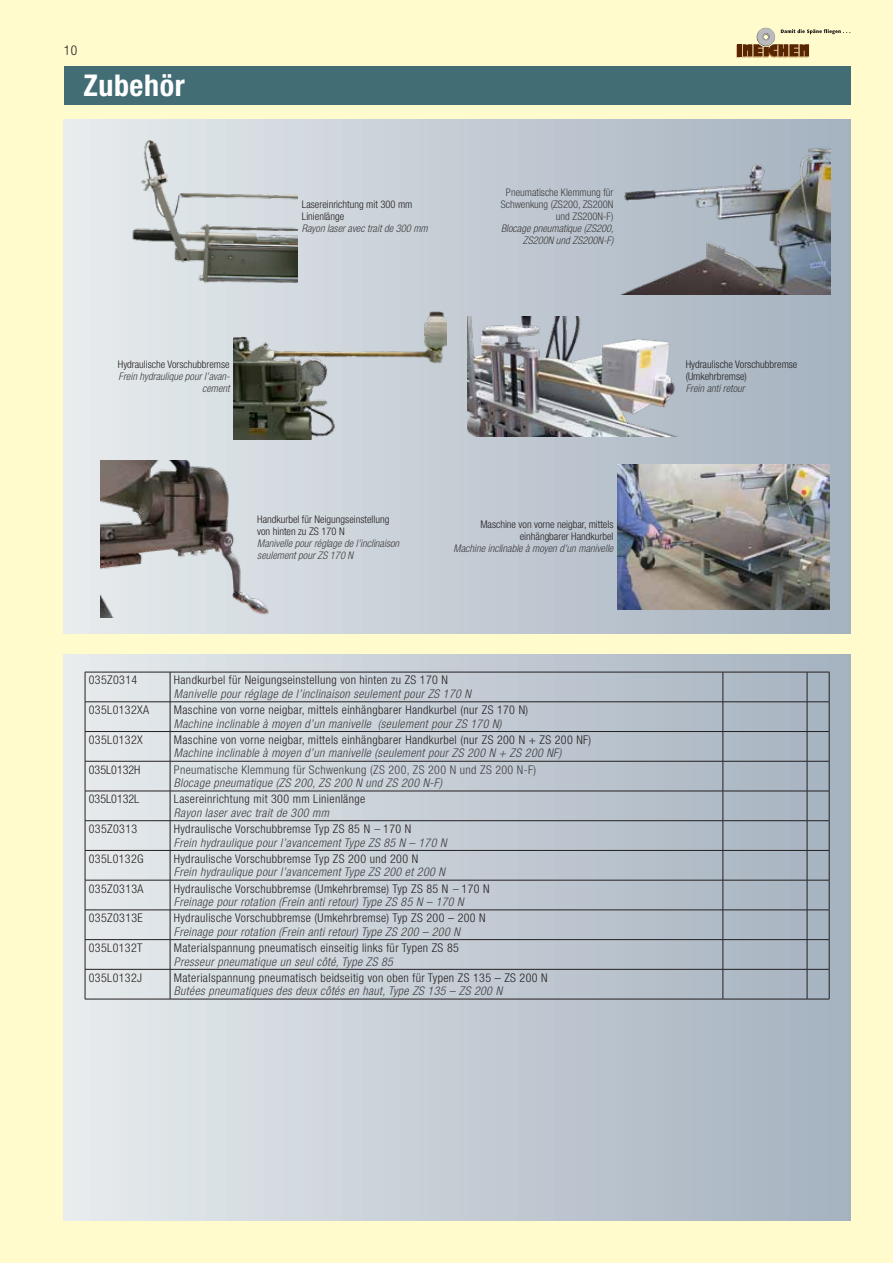
<style>
.page{position:relative;width:893px;height:1263px;background:#fffbcc}
.page>*{position:absolute;margin:0;border:0;box-sizing:border-box;transform-origin:0 0}
.t1{font:700 condensed 30px "Helvetica Neue LT Std";letter-spacing:.02em;color:#fff}
.t2{font:300 condensed 13.5px "Helvetica Neue LT Std";color:#231f20}
.t3{font:300 condensed 12px/13.5px "Helvetica Neue LT Std";letter-spacing:.03em;color:#231f20}
.t4{font:italic 300 condensed 12px/13.5px "Helvetica Neue LT Std";letter-spacing:.03em;color:#3e3e3f}
.t5{font:300 condensed 12px "Helvetica Neue LT Std";letter-spacing:.03em;color:#3e3e3f}
.t6{font:300 condensed 12px "Helvetica Neue LT Std";color:#231f20}
.t7{font:italic 300 condensed 10.5px/12px "Helvetica Neue LT Std";color:#3e3e3f;text-align:right}
.t8{font:300 condensed 10.5px/12px "Helvetica Neue LT Std";color:#231f20}
.t9{font:300 condensed 10.5px/12px "Helvetica Neue LT Std";color:#3e3e3f;text-align:right}
.s1{font-style:normal;color:#231f20}
.s2{font-style:italic;color:#3e3e3f}
</style>
<div class="page">
<div style="left:64px;top:119px;width:786px;height:515px;background:linear-gradient(to right,#e6eaec,#a4b1be)"></div>
<div style="left:64px;top:655px;width:786px;height:565px;background:linear-gradient(to right,#e6eaec,#a3afbd)"></div>
<svg style="left:736px;top:27px;width:114px;height:30px"></svg>
<div style="left:64px;top:66px;width:786px;height:38px;background:#426d75"></div>
<hr style="left:85px;top:672px;width:1px;height:30px;background:#231f20">
<svg style="left:85px;top:702px;width:1px;height:59px"></svg>
<hr style="left:85px;top:761px;width:1px;height:30px;background:#231f20">
<svg style="left:85px;top:792px;width:1px;height:88px"></svg>
<hr style="left:85px;top:880px;width:1px;height:30px;background:#231f20">
<svg style="left:85px;top:911px;width:1px;height:58px"></svg>
<hr style="left:85px;top:969px;width:1px;height:30px;background:#231f20">
<hr style="left:85px;top:672px;width:85px;height:1px;background:#231f20">
<hr style="left:170px;top:672px;width:553px;height:1px;background:#231f20">
<hr style="left:723px;top:672px;width:84px;height:1px;background:#231f20">
<svg style="left:808px;top:672px;width:21px;height:1px"></svg>
<hr style="left:170px;top:672px;width:1px;height:30px;background:#231f20">
<hr style="left:723px;top:672px;width:1px;height:30px;background:#231f20">
<hr style="left:807px;top:672px;width:1px;height:30px;background:#231f20">
<hr style="left:829px;top:672px;width:1px;height:30px;background:#231f20">
<svg style="left:170px;top:702px;width:1px;height:59px"></svg>
<svg style="left:723px;top:702px;width:1px;height:59px"></svg>
<hr style="left:170px;top:761px;width:1px;height:30px;background:#231f20">
<hr style="left:723px;top:761px;width:1px;height:30px;background:#231f20">
<hr style="left:807px;top:761px;width:1px;height:30px;background:#231f20">
<hr style="left:829px;top:761px;width:1px;height:30px;background:#231f20">
<svg style="left:170px;top:792px;width:1px;height:88px"></svg>
<svg style="left:723px;top:792px;width:1px;height:88px"></svg>
<hr style="left:170px;top:880px;width:1px;height:30px;background:#231f20">
<hr style="left:723px;top:880px;width:1px;height:30px;background:#231f20">
<hr style="left:807px;top:880px;width:1px;height:30px;background:#231f20">
<hr style="left:829px;top:880px;width:1px;height:30px;background:#231f20">
<svg style="left:170px;top:911px;width:1px;height:58px"></svg>
<svg style="left:723px;top:911px;width:1px;height:58px"></svg>
<hr style="left:170px;top:969px;width:1px;height:30px;background:#231f20">
<hr style="left:723px;top:969px;width:1px;height:30px;background:#231f20">
<hr style="left:807px;top:969px;width:1px;height:30px;background:#231f20">
<hr style="left:829px;top:969px;width:1px;height:30px;background:#231f20">
<hr style="left:85px;top:701px;width:85px;height:1px;background:#231f20">
<hr style="left:170px;top:701px;width:553px;height:1px;background:#231f20">
<hr style="left:723px;top:701px;width:84px;height:1px;background:#231f20">
<hr style="left:85px;top:731px;width:85px;height:1px;background:#231f20">
<hr style="left:170px;top:731px;width:553px;height:1px;background:#231f20">
<hr style="left:723px;top:731px;width:84px;height:1px;background:#231f20">
<hr style="left:85px;top:761px;width:85px;height:1px;background:#231f20">
<hr style="left:170px;top:761px;width:553px;height:1px;background:#231f20">
<hr style="left:723px;top:761px;width:84px;height:1px;background:#231f20">
<svg style="left:807px;top:701px;width:23px;height:61px"></svg>
<hr style="left:85px;top:791px;width:85px;height:1px;background:#231f20">
<hr style="left:170px;top:791px;width:553px;height:1px;background:#231f20">
<hr style="left:723px;top:791px;width:84px;height:1px;background:#231f20">
<hr style="left:85px;top:820px;width:85px;height:1px;background:#231f20">
<hr style="left:170px;top:820px;width:553px;height:1px;background:#231f20">
<hr style="left:723px;top:820px;width:84px;height:1px;background:#231f20">
<hr style="left:85px;top:850px;width:85px;height:1px;background:#231f20">
<hr style="left:170px;top:850px;width:553px;height:1px;background:#231f20">
<hr style="left:723px;top:850px;width:84px;height:1px;background:#231f20">
<hr style="left:85px;top:880px;width:85px;height:1px;background:#231f20">
<hr style="left:170px;top:880px;width:553px;height:1px;background:#231f20">
<hr style="left:723px;top:880px;width:84px;height:1px;background:#231f20">
<svg style="left:807px;top:791px;width:23px;height:90px;background:#98a4b0"></svg>
<hr style="left:85px;top:910px;width:85px;height:1px;background:#231f20">
<hr style="left:170px;top:910px;width:553px;height:1px;background:#231f20">
<hr style="left:723px;top:910px;width:84px;height:1px;background:#231f20">
<hr style="left:85px;top:939px;width:85px;height:1px;background:#231f20">
<hr style="left:170px;top:939px;width:553px;height:1px;background:#231f20">
<hr style="left:723px;top:939px;width:84px;height:1px;background:#231f20">
<hr style="left:85px;top:969px;width:85px;height:1px;background:#231f20">
<hr style="left:170px;top:969px;width:553px;height:1px;background:#231f20">
<hr style="left:723px;top:969px;width:84px;height:1px;background:#231f20">
<svg style="left:807px;top:910px;width:23px;height:60px"></svg>
<hr style="left:85px;top:999px;width:85px;height:1px;background:#231f20">
<hr style="left:170px;top:999px;width:553px;height:1px;background:#231f20">
<hr style="left:723px;top:999px;width:84px;height:1px;background:#231f20">
<svg style="left:807px;top:999px;width:22px;height:1px"></svg>
<img style="left:85px;top:140px;width:213px;height:156px">
<img style="left:618px;top:137px;width:212px;height:157px">
<img style="left:234px;top:311px;width:212px;height:128px">
<img style="left:468px;top:317px;width:212px;height:120px">
<img style="left:100px;top:460px;width:197px;height:157px">
<img style="left:618px;top:465px;width:212px;height:145px">
<p class="t2" style="left:64px;top:43px;width:15px">10</p>
<h1 class="t1" style="left:83px;top:67px;width:103px">Zubehör</h1>
<p class="t8" style="left:118px;top:358px;width:113px">Hydraulische Vorschubbremse</p>
<p class="t7" style="left:119px;top:371px;width:113px">Frein hydraulique pour l’avan&shy;cement</p>
<p class="t8" style="left:302px;top:198px;width:112px">Lasereinrichtung mit 300 mm<br>Linienlänge</p>
<p class="t7" style="left:302px;top:222px;width:127px">Rayon laser avec trait de 300 mm</p>
<p class="t9" style="left:501px;top:186px;width:114px">Pneumatische Klemmung für<br>Schwenkung (ZS200, ZS200N und ZS200N-F)</p>
<p class="t7" style="left:501px;top:222px;width:114px">Blocage pneumatique (ZS200,<br>ZS200N und ZS200N-F)</p>
<p class="t8" style="left:257px;top:513px;width:134px">Handkurbel für Neigungseinstellung von hinten zu ZS 170 N</p>
<p class="t7" style="left:257px;top:538px;width:143px;text-align:left">Manivelle pour réglage de l’inclinaison seulement pour ZS 170 N</p>
<p class="t8" style="left:480px;top:518px;width:135px;text-align:right">Maschine von vorne neigbar, mittels einhängbarer Handkurbel</p>
<p class="t7" style="left:454px;top:543px;width:161px">Machine inclinable à moyen d’un manivelle</p>
<p class="t3" style="left:89px;top:673px;width:50px">035Z0314</p>
<p class="t3" style="left:174px;top:673px;width:276px">Handkurbel für Neigungseinstellung von hinten zu ZS 170 N</p>
<p class="t4" style="left:174px;top:687px;width:299px">Manivelle pour réglage de l’inclinaison seulement pour ZS 170 N</p>
<p class="t3" style="left:89px;top:703px;width:62px">035L0132XA</p>
<p class="t3" style="left:174px;top:703px;width:356px">Maschine von vorne neigbar, mittels einhängbarer Handkurbel (nur ZS 170 N)</p>
<p class="t4" style="left:174px;top:717px;width:329px">Machine inclinable à moyen d’un manivelle (seulement pour ZS 170 N)</p>
<p class="t3" style="left:89px;top:733px;width:55px">035L0132X</p>
<p class="t3" style="left:174px;top:733px;width:419px">Maschine von vorne neigbar, mittels einhängbarer Handkurbel (nur ZS 200 N + ZS 200 NF)</p>
<p class="t4" style="left:174px;top:747px;width:389px">Machine inclinable à moyen d’un manivelle (seulement pour ZS 200 N + ZS 200 NF)</p>
<p class="t6" style="left:89px;top:762px;width:53px">035L0132H</p>
<p class="t5" style="left:174px;top:762px;width:364px">Pneumatische Klemmung für Schwenkung (ZS 200, ZS 200 N und ZS 200 N-F)</p>
<p class="t4" style="left:174px;top:776px;width:270px">Blocage pneumatique (ZS 200, ZS 200 N und ZS 200 N-F)</p>
<p class="t6" style="left:89px;top:792px;width:52px">035L0132L</p>
<p class="t3" style="left:174px;top:792px;width:193px">Lasereinrichtung mit 300 mm Linienlänge</p>
<p class="t4" style="left:174px;top:806px;width:157px">Rayon laser avec trait de 300 mm</p>
<p class="t3" style="left:89px;top:822px;width:50px">035Z0313</p>
<p class="t4" style="left:174px;top:822px;width:274px"><span class="s1">Hydraulische Vorschubbremse Typ ZS 85 N</span> – <span class="s1">170 N<br></span>Frein hydraulique pour l’avancement Type ZS 85 N – 170 N</p>
<p class="t3" style="left:89px;top:852px;width:56px">035L0132G</p>
<p class="t3" style="left:174px;top:852px;width:246px">Hydraulische Vorschubbremse Typ ZS 200 und 200 N</p>
<p class="t4" style="left:174px;top:866px;width:273px">Frein hydraulique pour l’avancement Type ZS 200 et 200 N</p>
<p class="t3" style="left:89px;top:881px;width:56px">035Z0313A</p>
<p class="t3" style="left:174px;top:881px;width:317px">Hydraulische Vorschubbremse (Umkehrbremse) Typ ZS 85 N <span class="s2">–</span> 170 N<br><span class="s2">Freinage pour rotation (Frein anti retour) Type ZS 85 N – 170 N</span></p>
<p class="t3" style="left:89px;top:911px;width:56px">035Z0313E</p>
<p class="t3" style="left:174px;top:911px;width:313px">Hydraulische Vorschubbremse (Umkehrbremse) Typ ZS 200 – 200 N</p>
<p class="t4" style="left:174px;top:925px;width:287px">Freinage pour rotation (Frein anti retour) Type ZS 200 – 200 N</p>
<p class="t3" style="left:89px;top:941px;width:55px">035L0132T</p>
<p class="t3" style="left:174px;top:941px;width:286px">Materialspannung pneumatisch einseitig links für Typen ZS 85</p>
<p class="t4" style="left:174px;top:955px;width:220px">Presseur pneumatique un seul côté, Type ZS 85</p>
<p class="t3" style="left:89px;top:971px;width:55px">035L0132J</p>
<p class="t3" style="left:174px;top:971px;width:375px">Materialspannung pneumatisch beidseitig von oben für Typen ZS 135 – ZS 200 N</p>
<p class="t4" style="left:174px;top:984px;width:330px">Butées pneumatiques des deux côtés en haut, Type ZS 135 – ZS 200 N</p>
<p class="t8" style="left:686px;top:358px;width:113px">Hydraulische Vorschubbremse (Umkehrbremse)</p>
<p class="t7" style="left:686px;top:383px;width:61px">Frein anti retour</p>
</div>
